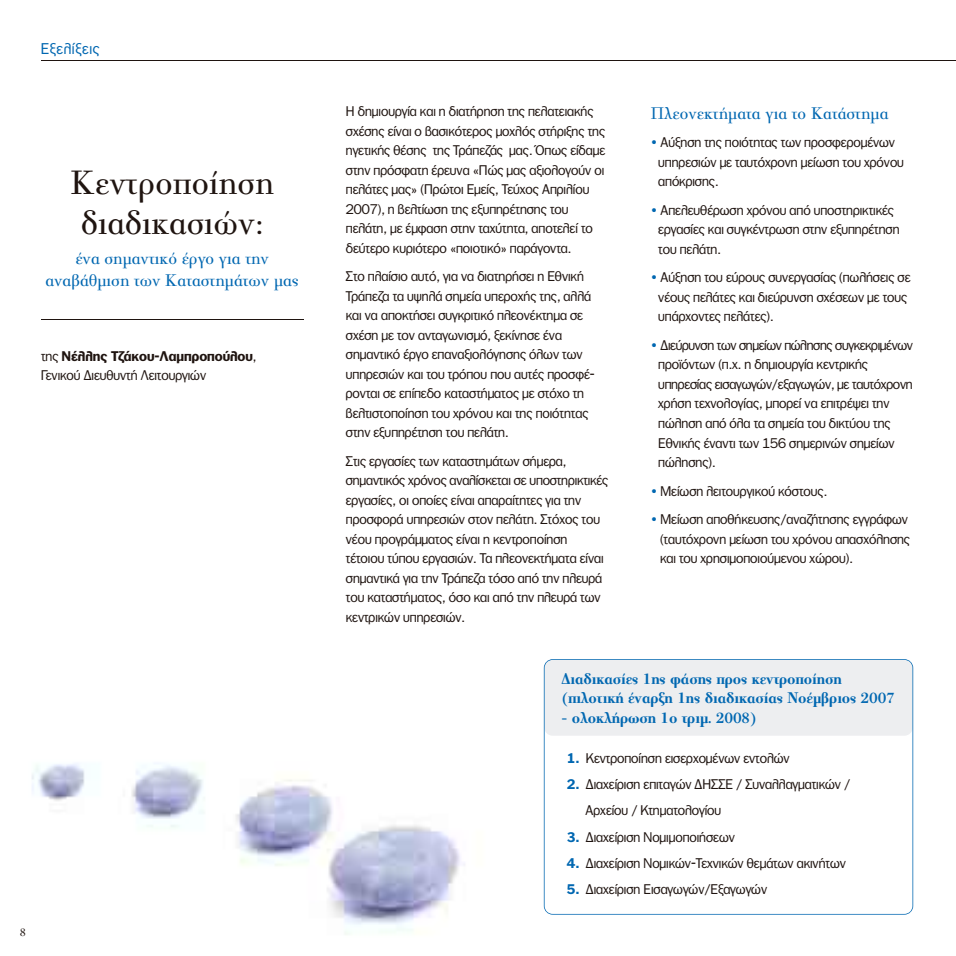
<style>
.page{position:relative;width:956px;height:956px;background:#fff}
.page>*{position:absolute;margin:0;border:0;box-sizing:border-box;transform-origin:0 0}
.t1{font:36px/40.5px "PF Bodoni Text Poly";color:#1f1410}
.t2{font:18px/21px "PF Bodoni Text Poly";color:#0067b1;text-align:center}
.t3{font:700 16.5px/19.8px "PF Bodoni Text Poly";letter-spacing:-.01em;color:#0067b1}
.t4{font:15px "PF Franklin Gothic";letter-spacing:.05em;color:#0067b1}
.t5{font:13.5px/19.5px "PF Franklin Gothic";color:#1f1410}
.t6{font:12px "PF Bodoni Text Poly";color:#1f1410}
.s1{font-weight:700}
.s2{color:#0067b1}
.s3{font-weight:700;color:#0067b1}
</style>
<div class="page">
<img style="left:32px;top:666px;width:512px;height:268px">
<svg style="left:544px;top:659px;width:369px;height:255px"></svg>
<hr style="left:41px;top:319px;width:262px;height:1px;background:#1f1410">
<hr style="left:41px;top:60px;width:914px;height:1px;background:#1f1410">
<p class="t4" style="left:41px;top:43px;width:60px">Εξελίξεις</p>
<h1 class="t1" style="left:70px;top:161px;width:205px">Κεντροποίηση διαδικασιών:</h1>
<h2 class="t2" style="left:45px;top:248px;width:255px">ένα σηµαντικό έργο για την αναβάθµιση των Καταστηµάτων µας</h2>
<p class="t5" style="left:41px;top:347px;width:217px">της <span class="s1">Νέλλης Τζάκου-Λαµπροπούλου</span>,<br>Γενικού ∆ιευθυντή Λειτουργιών</p>
<p class="t6" style="left:20px;top:925px;width:8px">8</p>
<p class="t5" style="left:346px;top:103px;width:261px">Η δηµιουργία και η διατήρηση της πελατειακής σχέσης είναι ο βασικότερος µοχλός στήριξης της ηγετικής θέσης της Τράπεζάς µας. Όπως είδαµε στην πρόσφατη έρευνα «Πώς µας αξιολογούν οι πελάτες µας» (Πρώτοι Εµείς, Τεύχος Απριλίου 2007), η βελτίωση της εξυπηρέτησης του πελάτη, µε έµφαση στην ταχύτητα, αποτελεί το δεύτερο κυριότερο «ποιοτικό» παράγοντα.</p>
<p class="t5" style="left:346px;top:268px;width:250px">Στο πλαίσιο αυτό, για να διατηρήσει η Εθνική Τράπεζα τα υψηλά σηµεία υπεροχής της, αλλά και να αποκτήσει συγκριτικό πλεονέκτηµα σε σχέση µε τον ανταγωνισµό, ξεκίνησε ένα σηµαντικό έργο επαναξιολόγησης όλων των υπηρεσιών και του τρόπου που αυτές προσφέ&shy;ρονται σε επίπεδο καταστήµατος µε στόχο τη βελτιστοποίηση του χρόνου και της ποιότητας στην εξυπηρέτηση του πελάτη.</p>
<p class="t5" style="left:346px;top:452px;width:264px">Στις εργασίες των καταστηµάτων σήµερα, σηµαντικός χρόνος αναλίσκεται σε υποστηρικτικές εργασίες, οι οποίες είναι απαραίτητες για την προσφορά υπηρεσιών στον πελάτη. Στόχος του νέου προγράµµατος είναι η κεντροποίηση τέτοιου τύπου εργασιών. Τα πλεονεκτήµατα είναι σηµαντικά για την Τράπεζα τόσο από την πλευρά του καταστήµατος, όσο και από την πλευρά των κεντρικών υπηρεσιών.</p>
<h2 class="t2" style="left:650px;top:102px;width:239px">Πλεονεκτήµατα για το Κατάστηµα</h2>
<p class="t5" style="left:658px;top:134px;width:247px;text-indent:-7px"><span class="s2">•</span> Αύξηση της ποιότητας των προσφεροµένων υπηρεσιών µε ταυτόχρονη µείωση του χρόνου απόκρισης.</p>
<p class="t5" style="left:658px;top:202px;width:243px;text-indent:-7px"><span class="s2">•</span> Απελευθέρωση χρόνου από υποστηρικτικές εργασίες και συγκέντρωση στην εξυπηρέτηση του πελάτη.</p>
<p class="t5" style="left:658px;top:269px;width:254px;text-indent:-7px"><span class="s2">•</span> Αύξηση του εύρους συνεργασίας (πωλήσεις σε νέους πελάτες και διεύρυνση σχέσεων µε τους υπάρχοντες πελάτες).</p>
<p class="t5" style="left:658px;top:337px;width:256px;text-indent:-7px"><span class="s2">•</span> ∆ιεύρυνση των σηµείων πώλησης συγκεκριµένων προϊόντων (π.χ. η δηµιουργία κεντρικής υπηρεσίας εισαγωγών/εξαγωγών, µε ταυτόχρονη χρήση τεχνολογίας, µπορεί να επιτρέψει την πώληση από όλα τα σηµεία του δικτύου της Εθνικής έναντι των 156 σηµερινών σηµείων πώλησης).</p>
<p class="t5" style="left:650px;top:482px;width:178px"><span class="s2">•</span> Μείωση λειτουργικού κόστους.</p>
<p class="t5" style="left:660px;top:511px;width:251px;text-indent:-9px"><span class="s2">•</span> Μείωση αποθήκευσης/αναζήτησης εγγράφων (ταυτόχρονη µείωση του χρόνου απασχόλησης και του χρησιµοποιούµενου χώρου).</p>
<p class="t3" style="left:561px;top:668px;width:335px">∆ιαδικασίες 1ης φάσης προς κεντροποίηση (πιλοτική έναρξη 1ης διαδικασίας Νοέµβριος 2007</p>
<p class="t3" style="left:561px;top:708px;width:196px">- ολοκλήρωση 1ο τριµ. 2008)</p>
<p class="t5" style="left:567px;top:749px;width:224px"><span class="s3">1.</span> Κεντροποίηση εισερχοµένων εντολών</p>
<p class="t5" style="left:585px;top:772px;width:266px;line-height:26.2px;text-indent:-19px"><span class="s3">2.</span> ∆ιαχείριση επιταγών ∆ΗΣΣΕ / Συναλλαγµατικών /<br>Αρχείου / Κτηµατολογίου</p>
<p class="t5" style="left:567px;top:828px;width:169px"><span class="s3">3.</span> ∆ιαχείριση Νοµιµοποιήσεων</p>
<p class="t5" style="left:567px;top:854px;width:280px"><span class="s3">4.</span> ∆ιαχείριση Νοµικών-Τεχνικών θεµάτων ακινήτων</p>
<p class="t5" style="left:567px;top:881px;width:202px"><span class="s3">5.</span> ∆ιαχείριση Εισαγωγών/Εξαγωγών</p>
</div>
